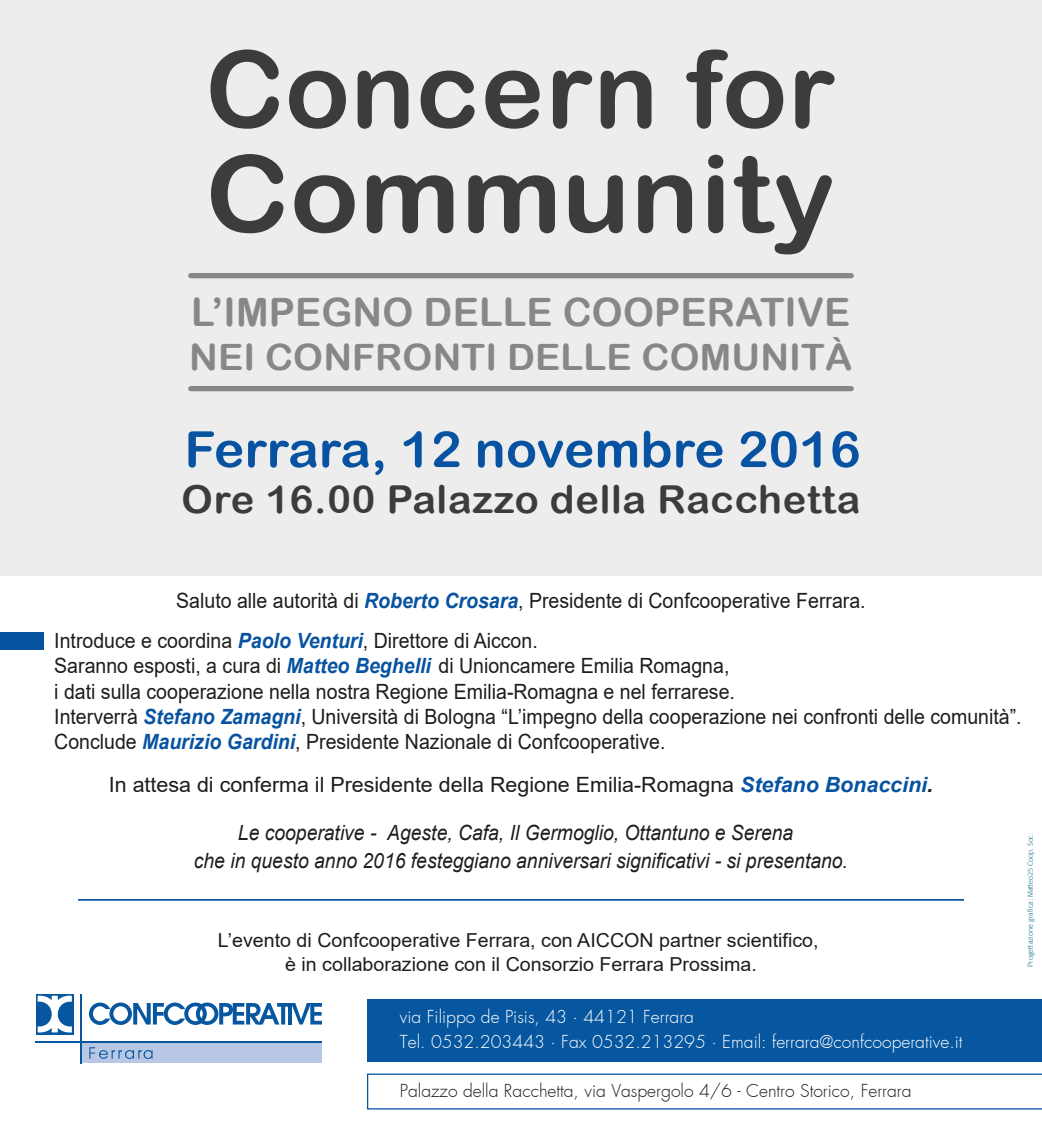
<style>
.page{position:relative;width:1042px;height:1122px;background:#fff}
.page>*{position:absolute;margin:0;border:0;box-sizing:border-box;transform-origin:0 0}
.t1{font:106.92px/104.5px "Arial Rounded MT Bold";letter-spacing:.01em;color:#3c3c3b}
.t2{font:49.88px "Arial Rounded MT Bold";color:#0853a1}
.t3{font:39.02px "Arial Rounded MT Bold";letter-spacing:.005em;color:#878787}
.t4{font:38.5px "Arial Rounded MT Bold";letter-spacing:.02em;color:#3c3c3b}
.t5{font:36.4px "Arial Rounded MT Bold";letter-spacing:.005em;color:#878787;scale:1.04 1}
.t6{font:21px/25.2px "Arial";color:#1d1d1b;scale:.93 1}
.t7{font:italic 21px/28px "Arial";color:#1e1e1c;text-align:center;scale:.92 1}
.t8{font:21px "Arial";color:#1d1d1b}
.t9{font:19.25px/23.3px "Arial";color:#1e1e1c;text-align:center}
.t10{font:300 17.5px/24.5px "Futura";color:#fff}
.t11{font:300 17.5px "Futura";color:#1d1d1b}
.t12{font:300 7.17px "Formata";letter-spacing:.025em;color:#167490}
.s1{font-weight:700;font-style:italic;color:#0853a1}
.s2{font-weight:700;font-style:italic}
</style>
<div class="page">
<div style="left:0;top:0;width:1042px;height:576px;background:#ededed"></div>
<div style="left:368px;top:999px;width:674px;height:63px;background:#0656a0"></div>
<svg style="left:367px;top:1073px;width:675px;height:36px"></svg>
<div style="left:81px;top:1041px;width:241px;height:22px;background:#b7c7e4"></div>
<svg style="left:89px;top:1002px;width:233px;height:23px"></svg>
<svg style="left:36px;top:994px;width:38px;height:40px"></svg>
<svg style="left:38px;top:995px;width:34px;height:37px"></svg>
<hr style="left:81px;top:994px;width:1px;height:69px;background:#0656a0">
<hr style="left:36px;top:1041px;width:286px;height:1px;background:#0656a0">
<svg style="left:89px;top:1047px;width:64px;height:12px"></svg>
<div style="left:191px;top:273px;width:660px;height:5px;background:#878787"></div>
<div style="left:191px;top:386px;width:660px;height:5px;background:#878787"></div>
<hr style="left:78px;top:899px;width:886px;height:2px;background:#0853a1">
<div style="left:0;top:632px;width:43px;height:18px;background:#0853a1"></div>
<h1 class="t1" style="left:205px;top:36px;width:631px">Concern for<br>Community</h1>
<h3 class="t3" style="left:191px;top:289px;width:660px">L’IMPEGNO DELLE COOPERATIVE</h3>
<h3 class="t5" style="left:189px;top:335px;width:639px">NEI CONFRONTI DELLE COMUNITÀ</h3>
<h2 class="t2" style="left:185px;top:420px;width:677px">Ferrara, 12 novembre 2016</h2>
<h3 class="t4" style="left:181px;top:477px;width:680px">Ore 16.00 Palazzo della Racchetta</h3>
<p class="t6" style="left:176px;top:587px;width:743px">Saluto alle autorità di <span class="s1">Roberto Crosara</span>, Presidente di Confcooperative Ferrara.</p>
<p class="t6" style="left:54px;top:628px;width:1041px">Introduce e coordina <span class="s1">Paolo Venturi</span>, Direttore di Aiccon.<br>Saranno esposti, a cura di <span class="s1">Matteo Beghelli</span> di Unioncamere Emilia Romagna,<br>i dati sulla cooperazione nella nostra Regione Emilia-Romagna e nel ferrarese.<br>Interverrà <span class="s1">Stefano Zamagni</span>, Università di Bologna “L’impegno della cooperazione nei confronti delle comunità”.<br>Conclude <span class="s1">Maurizio Gardini</span>, Presidente Nazionale di Confcooperative.</p>
<p class="t8" style="left:109px;top:769px;width:826px">In attesa di conferma il Presidente della Regione Emilia-Romagna <span class="s1">Stefano Bonaccini</span><span class="s2">.</span></p>
<p class="t7" style="left:194px;top:819px;width:712px">Le cooperative - Ageste, Cafa, Il Germoglio, Ottantuno e Serena<br>che in questo anno 2016 festeggiano anniversari significativi - si presentano.</p>
<p class="t12" style="left:1026px;top:966px;width:134px;rotate:-90deg">Progettazione grafica: Matteo25 Coop. Soc.</p>
<p class="t9" style="left:218px;top:928px;width:602px">L’evento di Confcooperative Ferrara, con AICCON partner scientifico, è in collaborazione con il Consorzio Ferrara Prossima.</p>
<p class="t10" style="left:400px;top:1005px;width:564px">via Filippo de Pisis, 43 · 44121 Ferrara<br>Tel. 0532.203443 · Fax 0532.213295 · Email: ferrara@confcooperative.it</p>
<p class="t11" style="left:400px;top:1079px;width:513px">Palazzo della Racchetta, via Vaspergolo 4/6 - Centro Storico, Ferrara</p>
</div>
